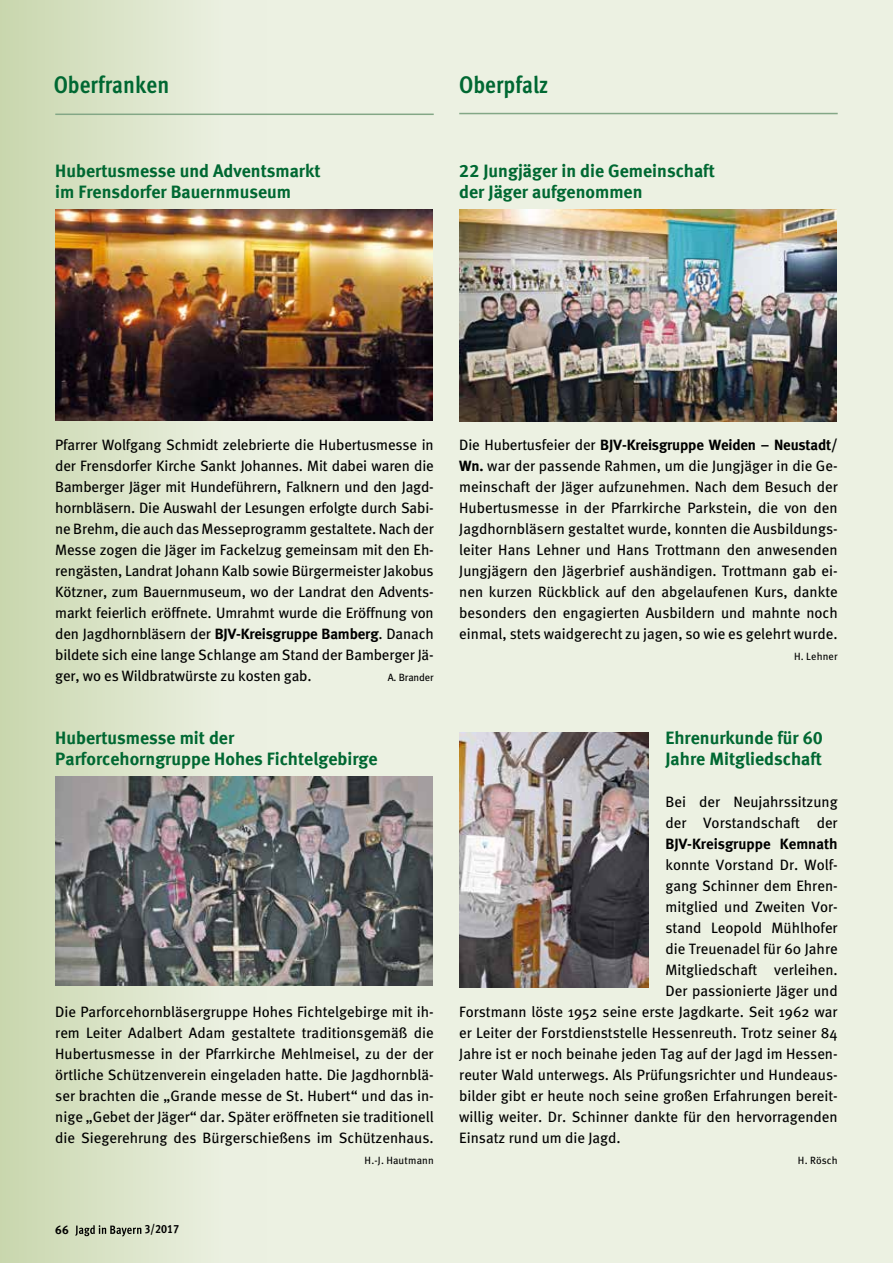
<style>
.page{position:relative;width:893px;height:1263px;background:#ecf1e2}
.page>*{position:absolute;margin:0;border:0;box-sizing:border-box;transform-origin:0 0}
.t1{font:700 24px "Meta Cond";color:#006832}
.t2{font:18px/21px "Meta Bold LF";color:#006832}
.t3{font:15px/21px "Meta";color:#000;text-align:justify}
.t4{font:15px "Meta Bold LF";letter-spacing:-.01em;color:#000}
.t5{font:12px "Meta Cond Bold LF";color:#000}
.t6{font:12px "Meta Bold LF";color:#000}
.t7{font:10.5px "Meta";letter-spacing:.015em;color:#000}
.t8{font:10.5px "Meta";letter-spacing:-.01em;color:#000}
.s1{font-family:"Meta Bold LF"}
.s2{font-family:"Meta"}
</style>
<div class="page">
<div style="left:0;top:0;width:267px;height:1263px;background:linear-gradient(to right,#c9d7ae,#eff3e7)"></div>
<svg style="left:75px;top:1225px;width:66px;height:11px"></svg>
<hr style="left:55px;top:114px;width:379px;height:1px;background:#83a786">
<hr style="left:459px;top:113px;width:379px;height:1px;background:#83a786">
<img style="left:459px;top:209px;width:378px;height:213px">
<img style="left:459px;top:733px;width:189px;height:255px">
<img style="left:55px;top:209px;width:378px;height:211px">
<img style="left:55px;top:776px;width:378px;height:209px">
<h1 class="t1" style="left:54px;top:71px;width:117px">Oberfranken</h1>
<p class="t2" style="left:55px;top:160px;width:267px">Hubertusmesse und Adventsmarkt im Frensdorfer Bauernmuseum</p>
<h1 class="t1" style="left:459px;top:71px;width:90px">Oberpfalz</h1>
<p class="t2" style="left:459px;top:160px;width:257px">22 Jungjäger in die Gemeinschaft der Jäger aufgenommen</p>
<p class="t3" style="left:55px;top:434px;width:380px">Pfarrer Wolfgang Schmidt zelebrierte die Hubertusmesse in der Frensdorfer Kirche Sankt Johannes. Mit dabei waren die Bamberger Jäger mit Hundeführern, Falknern und den Jagd&shy;hornbläsern. Die Auswahl der Lesungen erfolgte durch Sabi&shy;ne Brehm, die auch das Messeprogramm gestaltete. Nach der Messe zogen die Jäger im Fackelzug gemeinsam mit den Eh&shy;rengästen, Landrat Johann Kalb sowie Bürgermeister Jakobus Kötzner, zum Bauernmuseum, wo der Landrat den Advents&shy;markt feierlich eröffnete. Umrahmt wurde die Eröffnung von den Jagdhornbläsern der <span class="s1">BJV-Kreisgruppe Bamberg</span>. Danach bildete sich eine lange Schlange am Stand der Bamberger Jä&shy;ger, wo es Wildbratwürste zu kosten gab.</p>
<p class="t8" style="left:388px;top:671px;width:48px">A. Brander</p>
<p class="t2" style="left:55px;top:727px;width:324px">Hubertusmesse mit der<br>Parforcehorngruppe Hohes Fichtelgebirge</p>
<p class="t3" style="left:55px;top:1001px;width:380px">Die Parforcehornbläsergruppe Hohes Fichtelgebirge mit ih&shy;rem Leiter Adalbert Adam gestaltete traditionsgemäß die Hubertusmesse in der Pfarrkirche Mehlmeisel, zu der der örtliche Schützenverein eingeladen hatte. Die Jagdhornblä&shy;ser brachten die „Grande messe de St. Hubert“ und das in&shy;nige „Gebet der Jäger“ dar. Später eröffneten sie traditionell die Siegerehrung des Bürgerschießens im Schützenhaus.</p>
<p class="t7" style="left:365px;top:1154px;width:71px">H.-J. Hautmann</p>
<p class="t6" style="left:55px;top:1222px;width:15px">66</p>
<p class="t5" style="left:145px;top:1222px;width:36px">3/2017</p>
<p class="t4" style="left:459px;top:436px;width:380px"><span class="s2">Die Hubertusfeier der</span> BJV-Kreisgruppe Weiden – Neustadt/</p>
<p class="t3" style="left:459px;top:455px;width:380px"><span class="s1">Wn.</span> war der passende Rahmen, um die Jungjäger in die Ge&shy;meinschaft der Jäger aufzunehmen. Nach dem Besuch der Hubertusmesse in der Pfarrkirche Parkstein, die von den Jagdhornbläsern gestaltet wurde, konnten die Ausbildungs&shy;leiter Hans Lehner und Hans Trottmann den anwesenden Jungjägern den Jägerbrief aushändigen. Trottmann gab ei&shy;nen kurzen Rückblick auf den abgelaufenen Kurs, dankte besonders den engagierten Ausbildern und mahnte noch einmal, stets waidgerecht zu jagen, so wie es gelehrt wurde.</p>
<p class="t7" style="left:794px;top:650px;width:45px">H. Lehner</p>
<p class="t2" style="left:665px;top:727px;width:159px">Ehrenurkunde für 60<br>Jahre Mitgliedschaft</p>
<p class="t3" style="left:665px;top:791px;width:174px">Bei der Neujahrssitzung der Vorstandschaft der</p>
<p class="t4" style="left:665px;top:835px;width:174px">BJV-Kreisgruppe Kemnath</p>
<p class="t3" style="left:665px;top:854px;width:174px">konnte Vorstand Dr. Wolf-</p>
<p class="t3" style="left:665px;top:875px;width:174px">gang Schinner dem Ehren-</p>
<p class="t3" style="left:665px;top:896px;width:174px">mitglied und Zweiten Vor-</p>
<p class="t3" style="left:665px;top:917px;width:174px">stand Leopold Mühlhofer</p>
<p class="t3" style="left:665px;top:938px;width:174px">die Treuenadel für 60 Jahre</p>
<p class="t3" style="left:665px;top:959px;width:174px">Mitgliedschaft verleihen.</p>
<p class="t3" style="left:665px;top:980px;width:174px">Der passionierte Jäger und</p>
<p class="t3" style="left:459px;top:1001px;width:380px">Forstmann löste 1952 seine erste Jagdkarte. Seit 1962 war</p>
<p class="t3" style="left:459px;top:1022px;width:380px">er Leiter der Forstdienststelle Hessenreuth. Trotz seiner 84</p>
<p class="t3" style="left:459px;top:1043px;width:380px">Jahre ist er noch beinahe jeden Tag auf der Jagd im Hessen-</p>
<p class="t3" style="left:459px;top:1064px;width:380px">reuter Wald unterwegs. Als Prüfungsrichter und Hundeaus-</p>
<p class="t3" style="left:459px;top:1085px;width:380px">bilder gibt er heute noch seine großen Erfahrungen bereit-</p>
<p class="t3" style="left:459px;top:1106px;width:380px">willig weiter. Dr. Schinner dankte für den hervorragenden</p>
<p class="t3" style="left:459px;top:1127px;width:163px">Einsatz rund um die Jagd.</p>
<p class="t7" style="left:798px;top:1154px;width:41px">H. Rösch</p>
</div>
